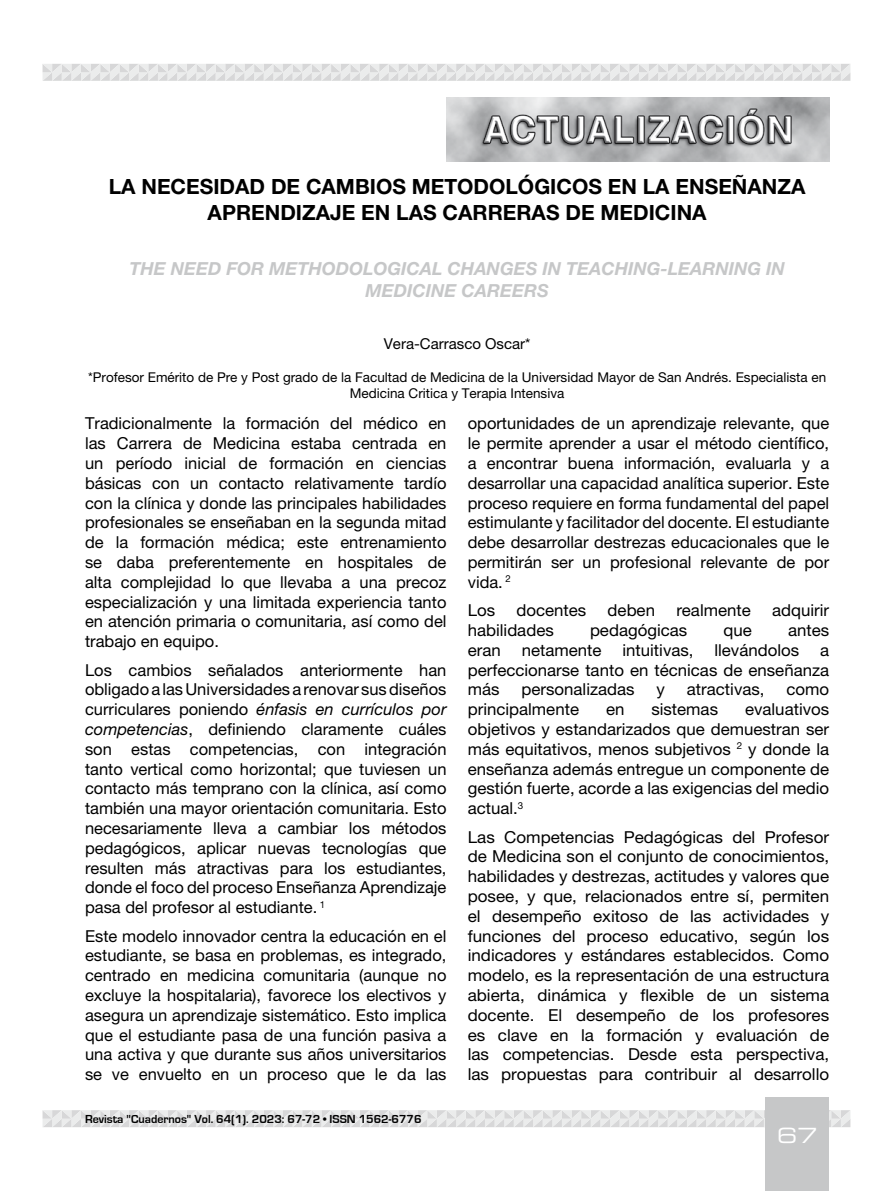
<style>
.page{position:relative;width:893px;height:1191px;background:#fff}
.page>*{position:absolute;margin:0;border:0;box-sizing:border-box;transform-origin:0 0}
.t1{font:700 21px/25.2px "Helvetica Neue LT Std";color:#000;text-align:center}
.t2{font:21px "Eurostile LT Std Ex 2";color:#fff}
.t3{font:italic 700 18px/21.6px "Helvetica Neue LT Std";color:#c6c7c8;text-align:center}
.t4{font:16.5px/19.8px "Helvetica Neue LT Std";color:#000;text-align:justify}
.t5{font:15px "Helvetica Neue LT Std";color:#000}
.t6{font:13.5px/16.2px "Helvetica Neue LT Std";color:#000;text-align:center}
.t7{font:700 12px "Eurostile";color:#000}
.s1{font-style:italic}
</style>
<div class="page">
<svg style="left:43px;top:64px;width:807px;height:17px;background:#e2e3e3"></svg>
<svg style="left:43px;top:1110px;width:807px;height:17px;background:#e2e3e3"></svg>
<div style="left:765px;top:1097px;width:64px;height:94px;background:#c6c7c8"></div>
<img style="left:446px;top:98px;width:383px;height:64px">
<p class="t1" style="left:109px;top:174px;width:698px">LA NECESIDAD DE CAMBIOS METODOLÓGICOS EN LA ENSEÑANZA<br>APRENDIZAJE EN LAS CARRERAS DE MEDICINA</p>
<p class="t3" style="left:130px;top:257px;width:657px">THE NEED FOR METHODOLOGICAL CHANGES IN TEACHING-LEARNING IN<br>MEDICINE CAREERS</p>
<p class="t5" style="left:384px;top:334px;width:148px">Vera-Carrasco Oscar*</p>
<p class="t6" style="left:88px;top:369px;width:740px">*Profesor Emérito de Pre y Post grado de la Facultad de Medicina de la Universidad Mayor de San Andrés. Especialista en<br>Medicina Critica y Terapia Intensiva</p>
<p class="t4" style="left:85px;top:413px;width:363px">Tradicionalmente la formación del médico en las Carrera de Medicina estaba centrada en un período inicial de formación en ciencias básicas con un contacto relativamente tardío con la clínica y donde las principales habilidades profesionales se enseñaban en la segunda mitad de la formación médica; este entrenamiento se daba preferentemente en hospitales de alta complejidad lo que llevaba a una precoz especialización y una limitada experiencia tanto en atención primaria o comunitaria, así como del trabajo en equipo.</p>
<p class="t4" style="left:85px;top:659px;width:363px">Los cambios señalados anteriormente han obligado a las Universidades a renovar sus diseños curriculares poniendo <span class="s1">énfasis en currículos por competencias</span>, definiendo claramente cuáles son estas competencias, con integración tanto vertical como horizontal; que tuviesen un contacto más temprano con la clínica, así como también una mayor orientación comunitaria. Esto necesariamente lleva a cambiar los métodos pedagógicos, aplicar nuevas tecnologías que resulten más atractivas para los estudiantes, donde el foco del proceso Enseñanza Aprendizaje pasa del profesor al estudiante. <sup>1</sup></p>
<p class="t4" style="left:85px;top:925px;width:363px">Este modelo innovador centra la educación en el estudiante, se basa en problemas, es integrado, centrado en medicina comunitaria (aunque no excluye la hospitalaria), favorece los electivos y asegura un aprendizaje sistemático. Esto implica que el estudiante pasa de una función pasiva a una activa y que durante sus años universitarios se ve envuelto en un proceso que le da las</p>
<p class="t7" style="left:85px;top:1112px;width:338px">Revista "Cuadernos" Vol. 64(1). 2023: 67-72 • ISSN 1562-6776</p>
<p class="t4" style="left:468px;top:413px;width:363px">oportunidades de un aprendizaje relevante, que le permite aprender a usar el método científico, a encontrar buena información, evaluarla y a desarrollar una capacidad analítica superior. Este proceso requiere en forma fundamental del papel estimulante y facilitador del docente. El estudiante debe desarrollar destrezas educacionales que le permitirán ser un profesional relevante de por vida. <sup>2</sup></p>
<p class="t4" style="left:468px;top:600px;width:29px">Los</p>
<p class="t4" style="left:516px;top:600px;width:71px">docentes</p>
<p class="t4" style="left:608px;top:600px;width:49px">deben</p>
<p class="t4" style="left:676px;top:600px;width:76px">realmente</p>
<p class="t4" style="left:772px;top:600px;width:59px">adquirir</p>
<p class="t4" style="left:468px;top:620px;width:88px">habilidades</p>
<p class="t4" style="left:590px;top:620px;width:99px">pedagógicas</p>
<p class="t4" style="left:723px;top:620px;width:30px">que</p>
<p class="t4" style="left:788px;top:620px;width:43px">antes</p>
<p class="t4" style="left:468px;top:639px;width:35px">eran</p>
<p class="t4" style="left:522px;top:639px;width:81px">netamente</p>
<p class="t4" style="left:622px;top:639px;width:73px">intuitivas,</p>
<p class="t4" style="left:714px;top:639px;width:86px">llevándolos</p>
<p class="t4" style="left:468px;top:639px;width:363px;text-indent:352px">a perfeccionarse tanto en técnicas de enseñanza más</p>
<p class="t4" style="left:521px;top:679px;width:115px">personalizadas</p>
<p class="t4" style="left:657px;top:679px;width:10px">y</p>
<p class="t4" style="left:687px;top:679px;width:79px">atractivas,</p>
<p class="t4" style="left:786px;top:679px;width:44px">como</p>
<p class="t4" style="left:468px;top:699px;width:113px">principalmente</p>
<p class="t4" style="left:606px;top:699px;width:20px">en</p>
<p class="t4" style="left:651px;top:699px;width:68px">sistemas</p>
<p class="t4" style="left:468px;top:699px;width:363px;text-indent:277px">evaluativos objetivos y estandarizados que demuestran ser más equitativos, menos subjetivos <sup>2</sup> y donde la enseñanza además entregue un componente de gestión fuerte, acorde a las exigencias del medio actual.<sup>3</sup></p>
<p class="t4" style="left:468px;top:826px;width:363px">Las Competencias Pedagógicas del Profesor de Medicina son el conjunto de conocimientos, habilidades y destrezas, actitudes y valores que posee, y que, relacionados entre sí, permiten el desempeño exitoso de las actividades y funciones del proceso educativo, según los indicadores y estándares establecidos. Como modelo, es la representación de una estructura abierta, dinámica y flexible de un sistema docente. El desempeño de los profesores es clave en la formación y evaluación de las competencias. Desde esta perspectiva, las propuestas para contribuir al desarrollo</p>
<p class="t2" style="left:777px;top:1121px;width:42px">67</p>
</div>
